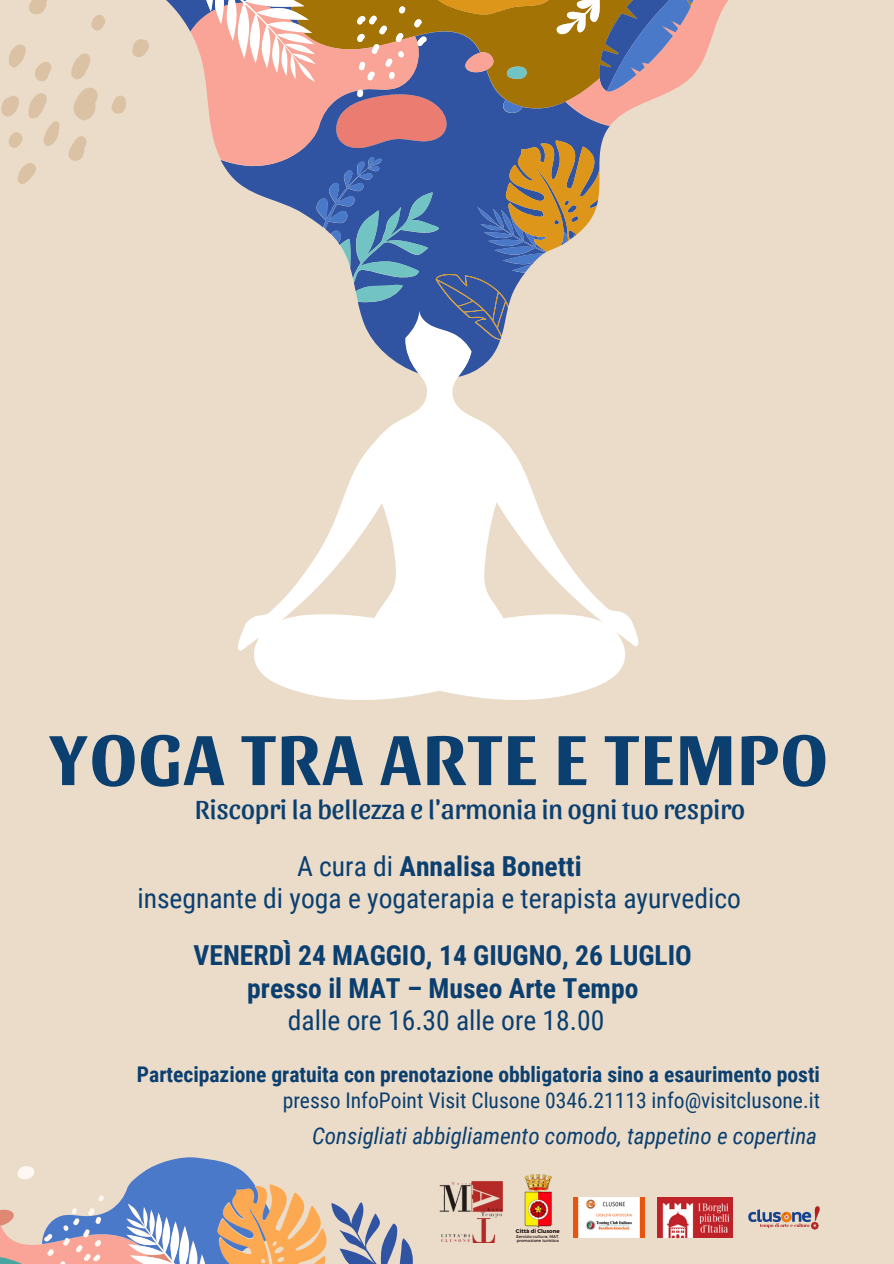
<style>
.page{position:relative;width:894px;height:1264px;background:#fff}
.page>*{position:absolute;margin:0;border:0;box-sizing:border-box;transform-origin:0 0}
.t1{font:700 73.95px "Sansita";letter-spacing:.03em;color:#0a3f70}
.t2{font:27.6px/32.7px "Roboto Condensed";color:#0a3f70;text-align:center}
.t3{font:700 27.6px/32.7px "Roboto Condensed";color:#0a3f70;text-align:center}
.t4{font:27.6px "Sansita";color:#0a3f70}
.t5{font:italic 23.1px "Roboto Condensed";color:#0a3f70}
.t6{font:700 21.6px/25.8px "Roboto Condensed";color:#0a3f70;text-align:right}
.t7{font:700 5.4px "Montserrat";color:#16090b}
.t8{font:4.05px/4.8px "Montserrat";color:#16090b}
.s1{font-weight:700}
.s2{font-weight:400}
</style>
<div class="page">
<div style="left:0;top:0;width:893px;height:1263px;background:#ebdcca"></div>
<svg style="left:224px;top:167px;width:415px;height:533px"></svg>
<svg style="left:290px;top:167px;width:349px;height:135px"></svg>
<svg style="left:190px;top:0;width:539px;height:167px;fill:#faa497"></svg>
<svg style="left:316px;top:0;width:378px;height:273px"></svg>
<svg style="left:433px;top:0;width:166px;height:340px;background:#837d79"></svg>
<svg style="left:0;top:1157px;width:413px;height:107px"></svg>
<svg style="left:1px;top:0;width:148px;height:184px"></svg>
<img style="left:524px;top:1174px;width:28px;height:52px">
<img style="left:748px;top:1206px;width:72px;height:24px">
<img style="left:573px;top:1197px;width:71px;height:40px">
<img style="left:657px;top:1197px;width:75px;height:40px">
<img style="left:439px;top:1181px;width:63px;height:61px">
<h3 class="t1" style="left:49px;top:709px;width:779px">YOGA TRA ARTE E TEMPO</h3>
<p class="t4" style="left:195px;top:791px;width:551px">Riscopri la bellezza e l'armonia in ogni tuo respiro</p>
<h4 class="t2" style="left:137px;top:849px;width:605px">A cura di <span class="s1">Annalisa Bonetti<br></span>insegnante di yoga e yogaterapia e terapista ayurvedico</h4>
<p class="t3" style="left:193px;top:939px;width:499px">VENERDÌ 24 MAGGIO, 14 GIUGNO, 26 LUGLIO presso il MAT – Museo Arte Tempo</p>
<p class="t2" style="left:288px;top:1004px;width:318px">dalle ore 16.30 alle ore 18.00</p>
<p class="t6" style="left:137px;top:1061px;width:684px">Partecipazione gratuita con prenotazione obbligatoria sino a esaurimento posti <span class="s2">presso InfoPoint Visit Clusone 0346.21113 info@visitclusone.it</span></p>
<p class="t5" style="left:312px;top:1122px;width:506px">Consigliati abbigliamento comodo, tappetino e copertina</p>
<p class="t7" style="left:516px;top:1227px;width:45px">Città di Clusone</p>
<h4 class="t8" style="left:516px;top:1233px;width:45px">Servizio cultura, MAT, promozione turistica</h4>
</div>
